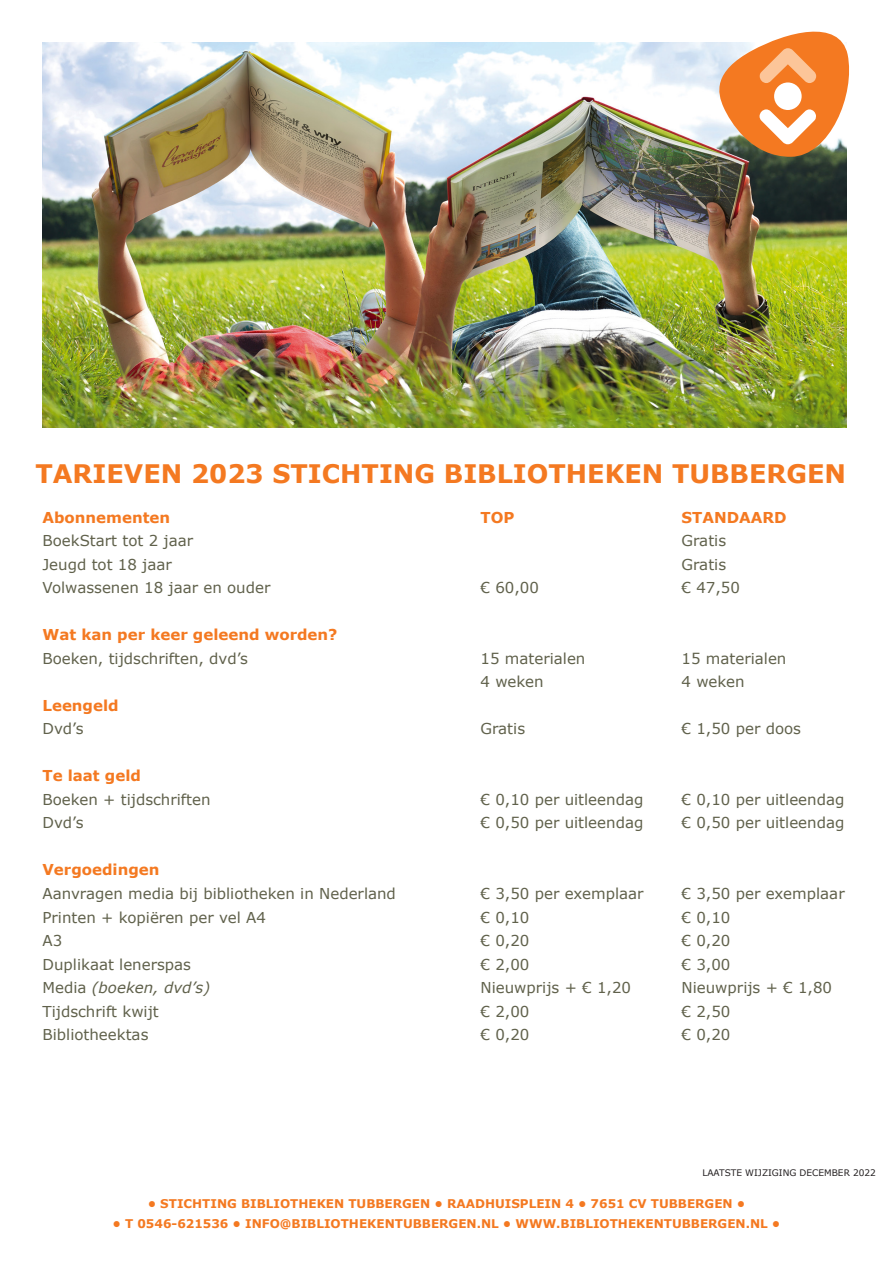
<style>
.page{position:relative;width:893px;height:1263px;background:#fff}
.page>*{position:absolute;margin:0;border:0;box-sizing:border-box;transform-origin:0 0}
.t1{font:700 25.5px "Verdana";color:#f47921}
.t2{font:15px "Verdana";color:#60614b}
.t3{font:700 15px "Verdana";color:#f47921}
.t4{font:italic 15px "Verdana";color:#60614b}
.t5{font:700 12px "Verdana";color:#f47921}
.t6{font:9px "Verdana";color:#231f20}
.s1{font-style:normal}
</style>
<div class="page">
<img style="left:43px;top:43px;width:803px;height:385px">
<svg style="left:697px;top:31px;width:153px;height:146px"></svg>
<h1 class="t1" style="left:35px;top:457px;width:812px">TARIEVEN 2023 STICHTING BIBLIOTHEKEN TUBBERGEN</h1>
<p class="t3" style="left:42px;top:508px;width:129px">Abonnementen</p>
<p class="t3" style="left:480px;top:508px;width:35px">TOP</p>
<p class="t3" style="left:681px;top:508px;width:107px">STANDAARD</p>
<p class="t2" style="left:42px;top:531px;width:152px">BoekStart tot 2 jaar</p>
<p class="t2" style="left:681px;top:531px;width:46px">Gratis</p>
<p class="t2" style="left:42px;top:555px;width:131px">Jeugd tot 18 jaar</p>
<p class="t2" style="left:681px;top:555px;width:46px">Gratis</p>
<p class="t2" style="left:42px;top:578px;width:229px">Volwassenen 18 jaar en ouder</p>
<p class="t2" style="left:480px;top:578px;width:60px">€ 60,00</p>
<p class="t2" style="left:681px;top:578px;width:60px">€ 47,50</p>
<p class="t3" style="left:42px;top:625px;width:297px">Wat kan per keer geleend worden?</p>
<p class="t2" style="left:42px;top:649px;width:207px">Boeken, tijdschriften, dvd’s</p>
<p class="t2" style="left:480px;top:649px;width:106px">15 materialen</p>
<p class="t2" style="left:681px;top:649px;width:106px">15 materialen</p>
<p class="t2" style="left:480px;top:672px;width:65px">4 weken</p>
<p class="t2" style="left:681px;top:672px;width:65px">4 weken</p>
<p class="t3" style="left:42px;top:695px;width:78px">Leengeld</p>
<p class="t2" style="left:42px;top:719px;width:43px">Dvd’s</p>
<p class="t2" style="left:480px;top:719px;width:46px">Gratis</p>
<p class="t2" style="left:681px;top:719px;width:121px">€ 1,50 per doos</p>
<p class="t3" style="left:42px;top:766px;width:100px">Te laat geld</p>
<p class="t2" style="left:42px;top:789px;width:170px">Boeken + tijdschriften</p>
<p class="t2" style="left:480px;top:789px;width:164px">€ 0,10 per uitleendag</p>
<p class="t2" style="left:681px;top:789px;width:164px">€ 0,10 per uitleendag</p>
<p class="t2" style="left:42px;top:813px;width:43px">Dvd’s</p>
<p class="t2" style="left:480px;top:813px;width:164px">€ 0,50 per uitleendag</p>
<p class="t2" style="left:681px;top:813px;width:164px">€ 0,50 per uitleendag</p>
<p class="t3" style="left:42px;top:860px;width:119px">Vergoedingen</p>
<p class="t2" style="left:42px;top:884px;width:355px">Aanvragen media bij bibliotheken in Nederland</p>
<p class="t2" style="left:480px;top:884px;width:165px">€ 3,50 per exemplaar</p>
<p class="t2" style="left:681px;top:884px;width:165px">€ 3,50 per exemplaar</p>
<p class="t2" style="left:42px;top:908px;width:225px">Printen + kopiëren per vel A4</p>
<p class="t2" style="left:480px;top:908px;width:50px">€ 0,10</p>
<p class="t2" style="left:681px;top:908px;width:50px">€ 0,10</p>
<p class="t2" style="left:42px;top:931px;width:21px">A3</p>
<p class="t2" style="left:480px;top:931px;width:50px">€ 0,20</p>
<p class="t2" style="left:681px;top:931px;width:50px">€ 0,20</p>
<p class="t2" style="left:42px;top:955px;width:150px">Duplikaat lenerspas</p>
<p class="t2" style="left:480px;top:955px;width:50px">€ 2,00</p>
<p class="t2" style="left:681px;top:955px;width:50px">€ 3,00</p>
<p class="t4" style="left:42px;top:978px;width:169px"><span class="s1">Media</span> (boeken, dvd’s)</p>
<p class="t2" style="left:480px;top:978px;width:152px">Nieuwprijs + € 1,20</p>
<p class="t2" style="left:681px;top:978px;width:152px">Nieuwprijs + € 1,80</p>
<p class="t2" style="left:42px;top:1002px;width:118px">Tijdschrift kwijt</p>
<p class="t2" style="left:480px;top:1002px;width:50px">€ 2,00</p>
<p class="t2" style="left:681px;top:1002px;width:50px">€ 2,50</p>
<p class="t2" style="left:42px;top:1025px;width:107px">Bibliotheektas</p>
<p class="t2" style="left:480px;top:1025px;width:50px">€ 0,20</p>
<p class="t2" style="left:681px;top:1025px;width:50px">€ 0,20</p>
<p class="t6" style="left:702px;top:1167px;width:175px">LAATSTE WIJZIGING DECEMBER 2022</p>
<p class="t5" style="left:148px;top:1196px;width:599px">• STICHTING BIBLIOTHEKEN TUBBERGEN • RAADHUISPLEIN 4 • 7651 CV TUBBERGEN •</p>
<p class="t5" style="left:113px;top:1216px;width:669px">• T 0546-621536 • INFO@BIBLIOTHEKENTUBBERGEN.NL • WWW.BIBLIOTHEKENTUBBERGEN.NL •</p>
</div>
